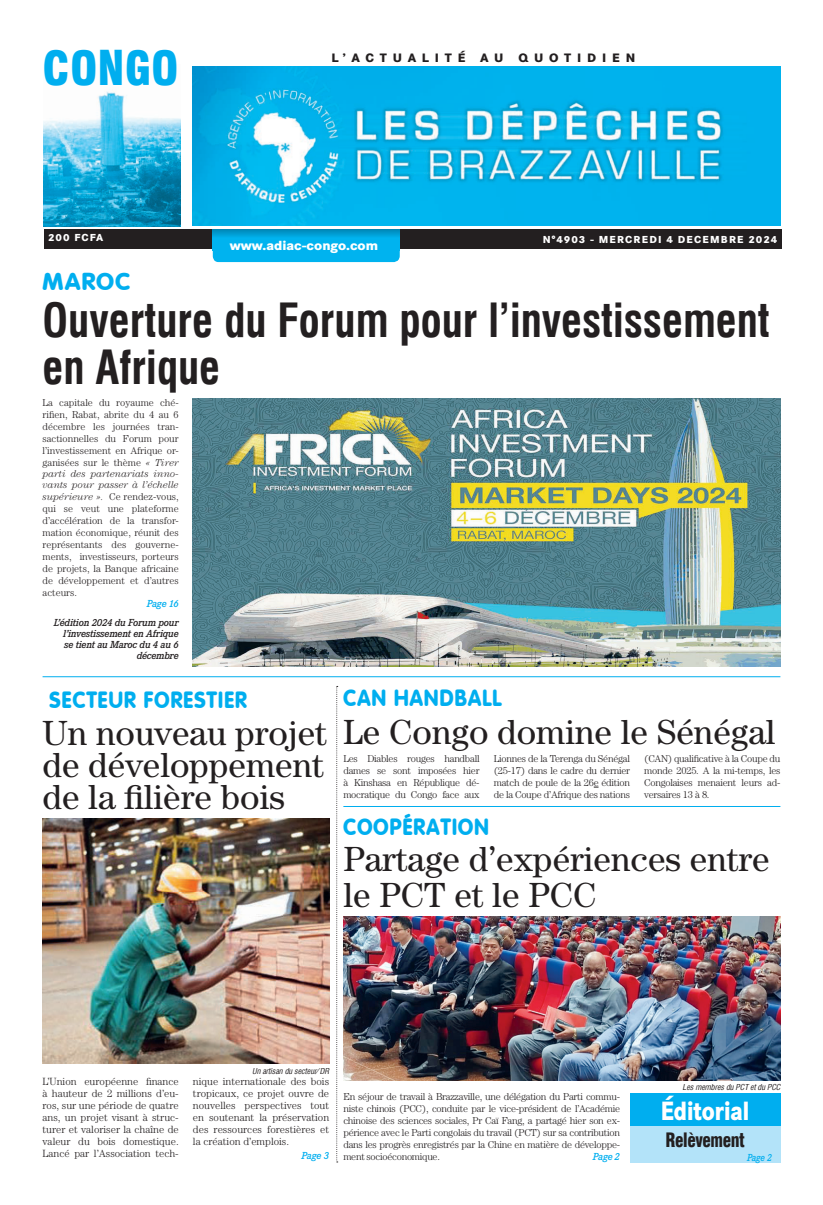
<style>
.page{position:relative;width:823px;height:1205px;background:#fff}
.page>*{position:absolute;margin:0;border:0;box-sizing:border-box;transform-origin:0 0}
.t1{font:700 46px/47px "Corporate Condensed";color:#231f20;scale:.95 1}
.t2{font:900 46px "Corporate Condensed";color:#00aeef}
.t3{font:35px/32px "Century";color:#231f20}
.t4{font:800 26px "Corporate SBQ";color:#fff;scale:.8 1}
.t5{font:800 24px "Corporate Rounded";letter-spacing:.06em;color:#00aeef}
.t6{font:800 23px "Corporate Rounded";letter-spacing:.06em;color:#00aeef;scale:.9 1}
.t7{font:900 19px "Corporate Condensed";letter-spacing:-.025em;color:#231f20;scale:.9 1}
.t8{font:800 13px "Corporate SBQ";color:#fff}
.t9{font:800 12px "Corporate SBQ";letter-spacing:.485em;color:#231f20}
.t10{font:300 10.5px/12px "Century";color:#231f20;text-align:justify}
.t11{font:300 10px/12px "Century";letter-spacing:-.025em;color:#231f20;text-align:justify}
.t12{font:italic 500 10px/11px "Corporate EBQ";letter-spacing:-.025em;color:#231f20;text-align:right}
.t13{font:italic 300 10px/11px "Century";color:#231f20}
.t14{font:800 10px "Corporate SBQ";letter-spacing:.11em;color:#fff}
.t15{font:italic 500 10px "Corporate EBQ";letter-spacing:-.025em;color:#00aeef}
.t16{font:italic 500 10px "Corporate EBQ";letter-spacing:-.025em;color:#00aeef;scale:.9 1}
.t17{font:italic 8px "Corporate Condensed";color:#231f20}
.s1{font-style:italic}
</style>
<div class="page">
<div style="left:44px;top:229px;width:737px;height:20px;background:#231f20"></div>
<img style="left:44px;top:91px;width:136px;height:135px">
<div style="left:213px;top:250px;width:186px;height:12px;background:#00b3ef"></div>
<svg style="left:213px;top:229px;width:186px;height:21px;background:#00a8e1"></svg>
<img style="left:193px;top:66px;width:587px;height:160px">
<div style="left:629px;top:1100px;width:151px;height:63px;background:#b3e3f9"></div>
<div style="left:629px;top:1093px;width:150px;height:33px;background:#00aeef"></div>
<img style="left:193px;top:398px;width:587px;height:269px">
<hr style="left:43px;top:676px;width:737px;height:1px;background:#00aeef">
<img style="left:343px;top:916px;width:437px;height:164px">
<svg style="left:336px;top:686px;width:1px;height:476px"></svg>
<img style="left:43px;top:819px;width:286px;height:244px">
<hr style="left:343px;top:806px;width:437px;height:1px;background:#00aeef">
<h1 class="t2" style="left:43px;top:41px;width:137px">CONGO</h1>
<p class="t9" style="left:331px;top:50px;width:305px">L’ACTUALITÉ AU QUOTIDIEN</p>
<p class="t14" style="left:48px;top:231px;width:57px">200 FCFA</p>
<h3 class="t8" style="left:230px;top:238px;width:150px">www.adiac-congo.com</h3>
<p class="t14" style="left:542px;top:233px;width:236px">N°4903 - MERCREDI 4 DECEMBRE 2024</p>
<h3 class="t5" style="left:43px;top:268px;width:89px">MAROC</h3>
<h1 class="t1" style="left:43px;top:297px;width:766px">Ouverture du Forum pour l’investissement en Afrique</h1>
<p class="t11" style="left:43px;top:396px;width:138px">La capitale du royaume ché&shy;rifien, Rabat, abrite du 4 au 6 décembre les journées tran&shy;sactionnelles du Forum pour l’investissement en Afrique or&shy;ganisées sur le thème <span class="s1">« Tirer</span></p>
<p class="t13" style="left:43px;top:468px;width:138px">parti des partenariats inno&shy;vants pour passer à l’échelle</p>
<p class="t11" style="left:43px;top:490px;width:138px"><span class="s1">supérieure ».</span> Ce rendez-vous, qui se veut une plateforme d’accélération de la transfor&shy;mation économique, réunit des représentants des gouverne&shy;ments, investisseurs, porteurs de projets, la Banque africaine de développement et d’autres acteurs.</p>
<p class="t15" style="left:147px;top:598px;width:33px">Page 16</p>
<p class="t12" style="left:54px;top:617px;width:126px">L’édition 2024 du Forum pour l’investissement en Afrique se tient au Maroc du 4 au 6 décembre</p>
<h3 class="t6" style="left:343px;top:684px;width:177px">CAN HANDBALL</h3>
<h2 class="t3" style="left:343px;top:715px;width:433px">Le Congo domine le Sénégal</h2>
<p class="t11" style="left:343px;top:752px;width:138px">Les Diables rouges handball dames se sont imposées hier à Kinshasa en République dé&shy;mocratique du Congo face aux</p>
<p class="t11" style="left:493px;top:752px;width:138px">Lionnes de la Terenga du Sénégal (25-17) dans le cadre du dernier match de poule de la 26e édition de la Coupe d’Afrique des nations</p>
<p class="t11" style="left:643px;top:752px;width:138px">(CAN) qualificative à la Coupe du monde 2025. A la mi-temps, les Congolaises menaient leurs ad&shy;versaires 13 à 8.</p>
<h3 class="t6" style="left:343px;top:813px;width:163px">COOPÉRATION</h3>
<h2 class="t3" style="left:343px;top:840px;width:427px;line-height:36px">Partage d’expériences entre le PCT et le PCC</h2>
<h3 class="t6" style="left:49px;top:686px;width:221px">SECTEUR FORESTIER</h3>
<h2 class="t3" style="left:43px;top:717px;width:285px;text-align:justify">Un nouveau projet de développement de la filière bois</h2>
<p class="t17" style="left:252px;top:1066px;width:79px">Un artisan du secteur/ DR</p>
<p class="t10" style="left:43px;top:1075px;width:138px">L’Union européenne finance à hauteur de 2 millions d’eu&shy;ros, sur une période de quatre ans, un projet visant à struc&shy;turer et valoriser la chaîne de valeur du bois domestique.<br>Lancé par l’Association tech-</p>
<p class="t10" style="left:193px;top:1075px;width:138px">nique internationale des bois tropicaux, ce projet ouvre de nouvelles perspectives tout en soutenant la préservation des ressources forestières et la création d’emplois.</p>
<p class="t15" style="left:301px;top:1149px;width:29px">Page 3</p>
<p class="t11" style="left:343px;top:1091px;width:278px">En séjour de travail à Brazzaville, une délégation du Parti commu&shy;niste chinois (PCC), conduite par le vice-président de l’Académie chinoise des sciences sociales, Pr Caï Fang, a partagé hier son ex&shy;périence avec le Parti congolais du travail (PCT) sur sa contribution dans les progrès enregistrés par la Chine en matière de développe&shy;ment socioéconomique.</p>
<p class="t15" style="left:592px;top:1151px;width:29px">Page 2</p>
<p class="t17" style="left:682px;top:1082px;width:99px">Les membres du PCT et du PCC</p>
<h3 class="t4" style="left:660px;top:1093px;width:112px">Éditorial</h3>
<h3 class="t7" style="left:665px;top:1128px;width:90px">Relèvement</h3>
<p class="t16" style="left:746px;top:1151px;width:29px">Page 2</p>
</div>
